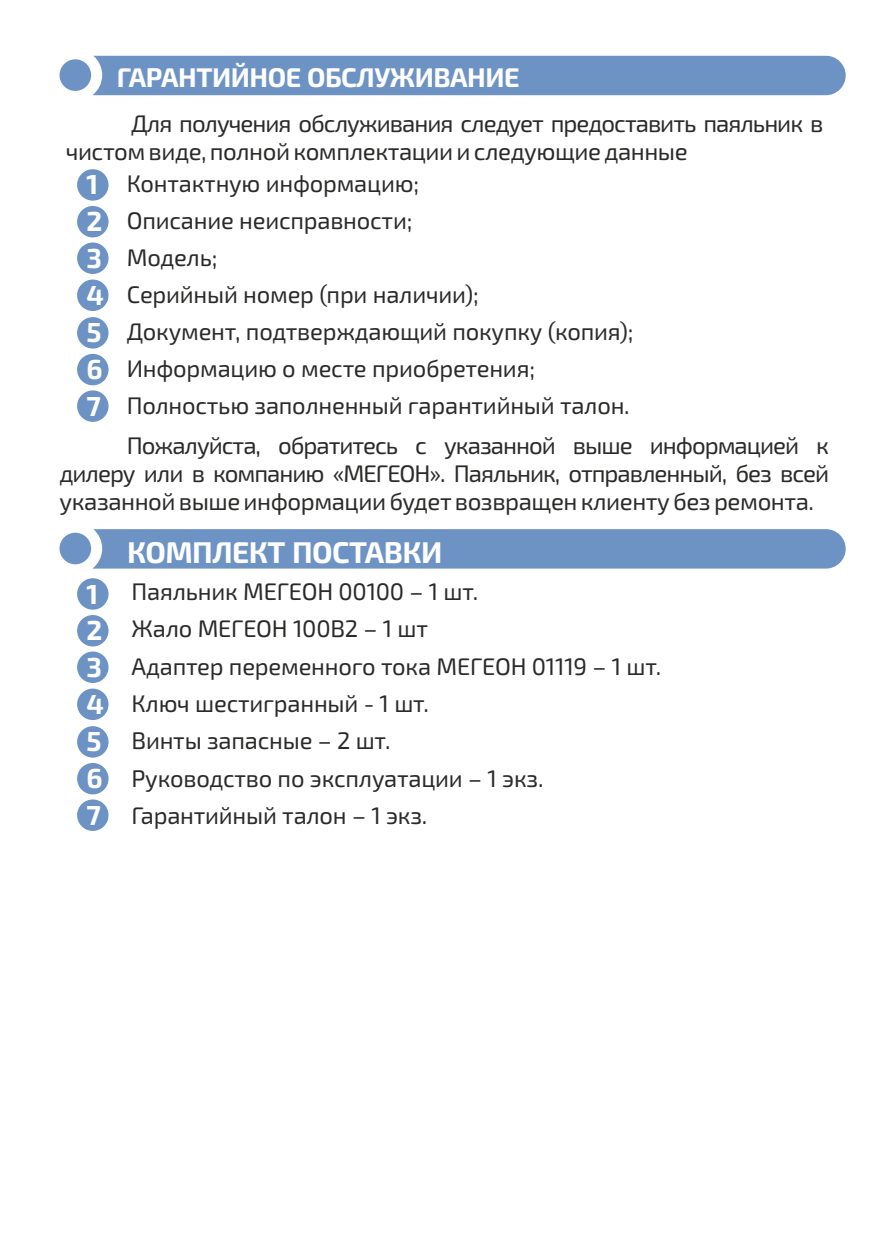
<style>
.page{position:relative;width:893px;height:1259px;background:#fff}
.page>*{position:absolute;margin:0;border:0;box-sizing:border-box;transform-origin:0 0}
.t1{font:700 30px "Exo 2.0";letter-spacing:-.02em;color:#fefefe}
.t2{font:700 27.6px/36.9px "Exo 2.0";color:#fefefe}
.t3{font:700 27px "Exo 2.0";letter-spacing:-.02em;color:#fefefe}
.t4{font:24px/36.9px "Exo 2.0";letter-spacing:-.01em;color:#2b2a29}
.t5{font:24px/27.9px "Exo 2.0";letter-spacing:-.04em;color:#2b2a29}
</style>
<div class="page">
<div style="left:77px;top:169px;width:32px;height:32px;background:#6d93c5;border-radius:50%"></div>
<div style="left:77px;top:206px;width:32px;height:31px;background:#6d93c5;border-radius:50%"></div>
<div style="left:77px;top:242px;width:32px;height:32px;background:#6d93c5;border-radius:50%"></div>
<div style="left:77px;top:279px;width:32px;height:32px;background:#6d93c5;border-radius:50%"></div>
<div style="left:77px;top:317px;width:32px;height:31px;background:#6d93c5;border-radius:50%"></div>
<div style="left:77px;top:354px;width:32px;height:31px;background:#6d93c5;border-radius:50%"></div>
<div style="left:77px;top:390px;width:32px;height:32px;background:#6d93c5;border-radius:50%"></div>
<div style="left:60px;top:529px;width:786px;height:39px;background:#6d93c5"></div>
<div style="left:77px;top:578px;width:32px;height:32px;background:#6d93c5;border-radius:50%"></div>
<div style="left:77px;top:615px;width:32px;height:31px;background:#6d93c5;border-radius:50%"></div>
<div style="left:77px;top:651px;width:32px;height:32px;background:#6d93c5;border-radius:50%"></div>
<div style="left:77px;top:688px;width:32px;height:32px;background:#6d93c5;border-radius:50%"></div>
<div style="left:77px;top:726px;width:32px;height:31px;background:#6d93c5;border-radius:50%"></div>
<div style="left:77px;top:763px;width:32px;height:31px;background:#6d93c5;border-radius:50%"></div>
<div style="left:77px;top:799px;width:32px;height:32px;background:#6d93c5;border-radius:50%"></div>
<div style="left:60px;top:56px;width:786px;height:39px;background:#6d93c5"></div>
<p class="t3" style="left:117px;top:69px;width:404px">ГАРАНТИЙНОЕ ОБСЛУЖИВАНИЕ</p>
<p class="t5" style="left:66px;top:112px;width:759px;text-indent:66px">Для получения обслуживания следует предоставить паяльник в чистом виде, полной комплектации и следующие данные</p>
<p class="t2" style="left:86px;top:169px;width:19px">1<br>2<br>3<br>4<br>5<br>6<br>7</p>
<p class="t4" style="left:59px;top:434px;width:771px;line-height:27.9px;text-align:justify;text-indent:67px">Пожалуйста, обратитесь с указанной выше информацией к дилеру или в компанию «МЕГЕОН». Паяльник, отправленный, без всей указанной выше информации будет возвращен клиенту без ремонта.</p>
<p class="t4" style="left:127px;top:168px;width:508px">Контактную информацию;<br>Описание неисправности;<br>Модель;<br>Серийный номер (при наличии);<br>Документ, подтверждающий покупку (копия);<br>Информацию о месте приобретения;<br>Полностью заполненный гарантийный талон.</p>
<p class="t2" style="left:86px;top:578px;width:19px">1<br>2<br>3<br>4<br>5<br>6<br>7</p>
<p class="t1" style="left:127px;top:542px;width:317px">КОМПЛЕКТ ПОСТАВКИ</p>
<p class="t4" style="left:132px;top:575px;width:531px">Паяльник МЕГЕОН 00100 – 1 шт.<br>Жало МЕГЕОН 100В2 – 1 шт<br>Адаптер переменного тока МЕГЕОН 01119 – 1 шт.<br>Ключ шестигранный - 1 шт.<br>Винты запасные – 2 шт.<br>Руководство по эксплуатации – 1 экз.<br>Гарантийный талон – 1 экз.</p>
</div>
